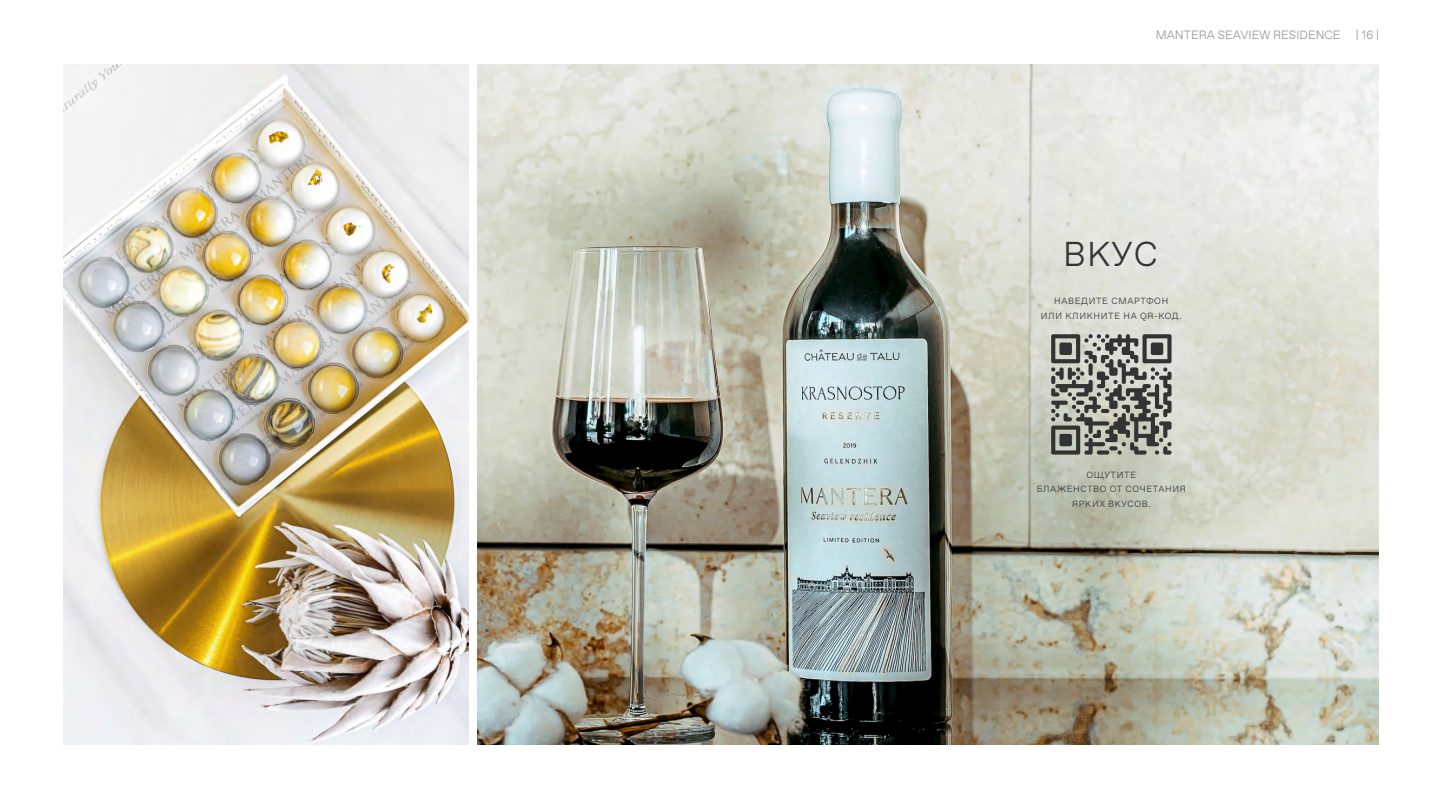
<style>
.page{position:relative;width:1442px;height:808px;background:#fff}
.page>*{position:absolute;margin:0;border:0;box-sizing:border-box;transform-origin:0 0}
.t1{font:300 34.5px "Favorit Pro";color:#333}
.t2{font:300 12px "Favorit Pro";color:#999}
.t3{font:300 9px/14.5px "Favorit Pro";letter-spacing:.075em;color:#333;text-align:center}
</style>
<div class="page">
<img style="left:477px;top:64px;width:901px;height:680px">
<img style="left:64px;top:64px;width:405px;height:680px">
<svg style="left:1051px;top:334px;width:120px;height:121px"></svg>
<h2 class="t2" style="left:1155px;top:30px;width:186px">MANTERA SEAVIEW RESIDENCE</h2>
<h2 class="t2" style="left:1355px;top:30px;width:25px">| 16 |</h2>
<h1 class="t1" style="left:1063px;top:241px;width:96px">ВКУС</h1>
<p class="t3" style="left:1040px;top:295px;width:142px">НАВЕДИТЕ СМАРТФОН<br>ИЛИ КЛИКНИТЕ НА QR-КОД.</p>
<p class="t3" style="left:1036px;top:469px;width:151px">ОЩУТИТЕ<br>БЛАЖЕНСТВО ОТ СОЧЕТАНИЯ<br>ЯРКИХ ВКУСОВ.</p>
</div>
